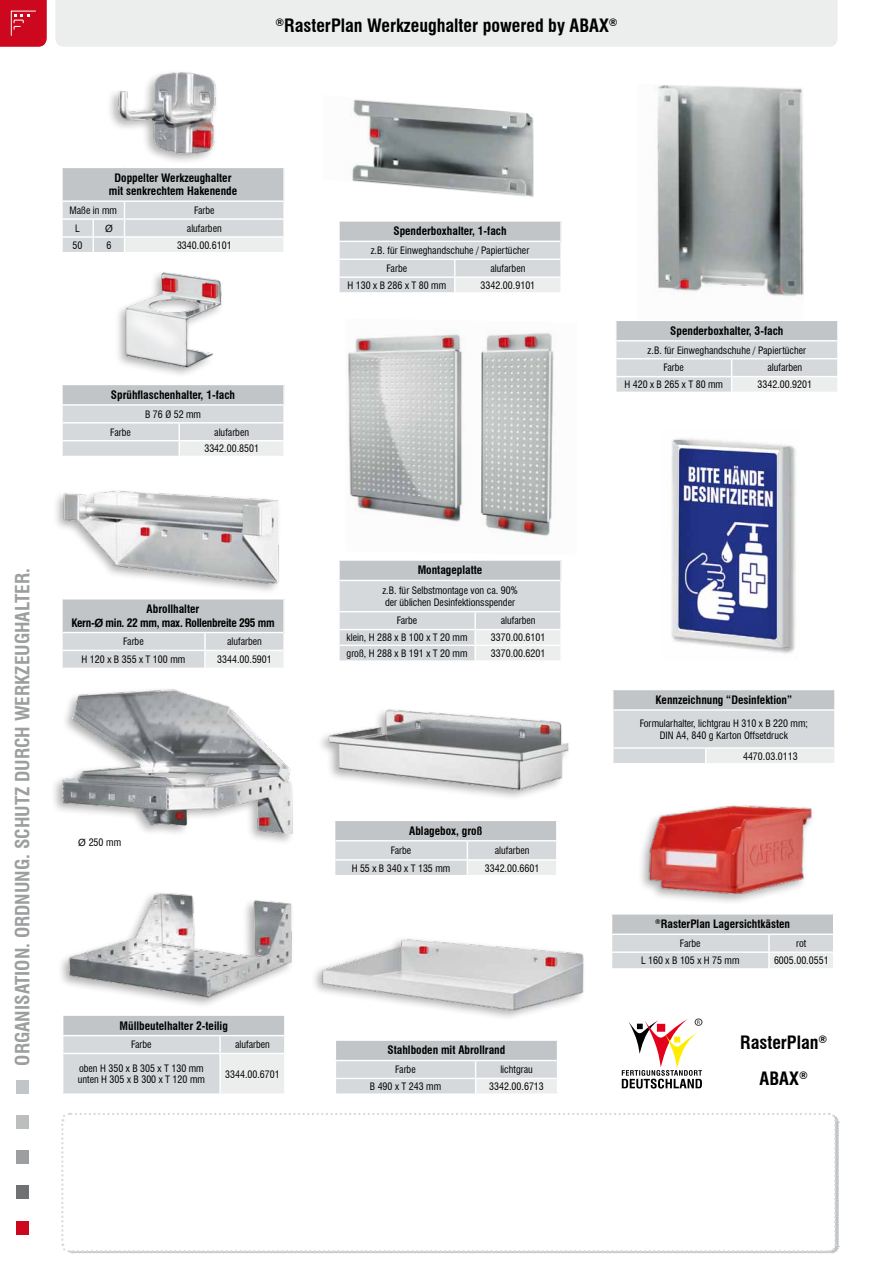
<style>
.page{position:relative;width:893px;height:1263px;background:#fff}
.page>*{position:absolute;margin:0;border:0;box-sizing:border-box;transform-origin:0 0}
.t1{font:700 condensed 19.2px "Swiss 721 BT";color:#9c9e9f}
.t2{font:700 condensed 18px/36px "Swiss 721 BT";color:#000;text-align:center}
.t3{font:700 condensed 11.4px/13.6px "Swiss 721 BT";color:#000;text-align:center}
.t4{font:700 condensed 11.4px/13.6px "Swiss 721 BT";letter-spacing:-.025em;color:#000;text-align:center}
.t5{font:condensed 10.05px/12px "Swiss 721 BT";color:#000}
.t6{font:10.05px "Arial";color:#000}
.s1{font-family:"Arial";font-stretch:normal}
</style>
<div class="page">
<div style="left:16px;top:1080px;width:12px;height:13px;background:#c1c5c7"></div>
<div style="left:16px;top:1115px;width:12px;height:13px;background:#bbbdbe"></div>
<div style="left:16px;top:1186px;width:12px;height:13px;background:#707172"></div>
<div style="left:16px;top:1150px;width:12px;height:14px;background:#9c9e9f"></div>
<div style="left:16px;top:1221px;width:12px;height:13px;background:#cd071e"></div>
<div style="left:55px;top:0;width:783px;height:47px;background:#eceded"></div>
<svg style="left:61px;top:1113px;width:779px;height:141px"></svg>
<img style="left:671px;top:438px;width:125px;height:216px">
<img style="left:657px;top:85px;width:147px;height:214px">
<img style="left:352px;top:99px;width:182px;height:98px">
<img style="left:325px;top:709px;width:244px;height:89px">
<img style="left:314px;top:938px;width:270px;height:80px">
<svg style="left:335px;top:821px;width:222px;height:54px;background:#d3d6d8"></svg>
<svg style="left:335px;top:1041px;width:223px;height:52px;background:#d3d6d7"></svg>
<svg style="left:612px;top:690px;width:222px;height:73px;background:#d5d8d9"></svg>
<img style="left:641px;top:805px;width:171px;height:97px">
<svg style="left:611px;top:914px;width:223px;height:54px;background:#d3d6d8"></svg>
<img style="left:348px;top:329px;width:206px;height:207px">
<img style="left:56px;top:491px;width:223px;height:99px">
<div style="left:62px;top:599px;width:222px;height:33px;background:#c1c5c7"></div>
<hr style="left:61px;top:599px;width:2px;height:33px;background:#fff">
<hr style="left:283px;top:599px;width:2px;height:33px;background:#fff">
<svg style="left:62px;top:632px;width:223px;height:36px;background:#dddfe1"></svg>
<img style="left:118px;top:272px;width:104px;height:100px">
<div style="left:62px;top:384px;width:222px;height:21px;background:#c1c5c7"></div>
<hr style="left:63px;top:404px;width:116px;height:2px;background:#fff">
<hr style="left:179px;top:404px;width:104px;height:2px;background:#fff">
<hr style="left:61px;top:384px;width:118px;height:1px;background:#fff">
<hr style="left:61px;top:385px;width:2px;height:20px;background:#fff">
<hr style="left:179px;top:384px;width:106px;height:1px;background:#fff">
<hr style="left:283px;top:385px;width:2px;height:20px;background:#fff">
<svg style="left:62px;top:405px;width:222px;height:51px;background:#dcdee0"></svg>
<div style="left:106px;top:68px;width:112px;height:96px;background:#000;opacity:.31"></div>
<img style="left:112px;top:45px;width:117px;height:118px">
<div style="left:62px;top:167px;width:222px;height:34px;background:#c1c5c7"></div>
<hr style="left:63px;top:200px;width:30px;height:2px;background:#fff">
<hr style="left:93px;top:200px;width:32px;height:2px;background:#fff">
<hr style="left:125px;top:200px;width:158px;height:2px;background:#fff">
<hr style="left:61px;top:167px;width:32px;height:1px;background:#fff">
<hr style="left:61px;top:168px;width:2px;height:33px;background:#fff">
<hr style="left:93px;top:167px;width:32px;height:1px;background:#fff">
<hr style="left:125px;top:167px;width:160px;height:1px;background:#fff">
<hr style="left:283px;top:168px;width:2px;height:33px;background:#fff">
<svg style="left:62px;top:201px;width:222px;height:51px;background:#dee0e1"></svg>
<svg style="left:615px;top:321px;width:223px;height:71px;background:#d5d8da"></svg>
<svg style="left:339px;top:561px;width:223px;height:99px;background:#d7dadb"></svg>
<svg style="left:0;top:0;width:47px;height:47px;background:#d0162b"></svg>
<svg style="left:622px;top:1019px;width:80px;height:69px"></svg>
<div style="left:50px;top:686px;width:244px;height:159px;background:#000;opacity:.31"></div>
<img style="left:53px;top:686px;width:241px;height:148px">
<img style="left:61px;top:893px;width:231px;height:112px">
<div style="left:63px;top:1053px;width:157px;height:41px;background:#d6d9db"></div>
<div style="left:220px;top:1053px;width:65px;height:41px;background:#eceded"></div>
<svg style="left:63px;top:1016px;width:222px;height:37px;background:#cdd0d2"></svg>
<hr style="left:62px;top:1053px;width:158px;height:1px;background:#fff">
<hr style="left:62px;top:1093px;width:158px;height:2px;background:#fff">
<hr style="left:219px;top:1054px;width:2px;height:39px;background:#fff">
<hr style="left:220px;top:1053px;width:66px;height:1px;background:#fff">
<hr style="left:284px;top:1054px;width:2px;height:39px;background:#fff">
<hr style="left:220px;top:1093px;width:66px;height:2px;background:#fff">
<svg style="left:339px;top:222px;width:223px;height:70px;background:#d5d8da"></svg>
<h2 class="t2" style="left:275px;top:7px;width:344px"><sup>®</sup>RasterPlan Werkzeughalter powered by ABAX<sup>®</sup></h2>
<p class="t3" style="left:109px;top:171px;width:130px">Doppelter Werkzeughalter mit senkrechtem Hakenende</p>
<p class="t5" style="left:69px;top:204px;width:49px">Maße in mm</p>
<p class="t5" style="left:194px;top:204px;width:22px">Farbe</p>
<p class="t5" style="left:75px;top:222px;width:6px">L</p>
<p class="t6" style="left:105px;top:221px;width:9px">Ø</p>
<p class="t5" style="left:187px;top:222px;width:36px">alufarben</p>
<p class="t5" style="left:73px;top:239px;width:11px">50</p>
<p class="t5" style="left:106px;top:239px;width:6px">6</p>
<p class="t5" style="left:177px;top:239px;width:56px">3340.00.6101</p>
<p class="t3" style="left:111px;top:388px;width:126px">Sprühflaschenhalter, 1-fach</p>
<p class="t5" style="left:145px;top:408px;width:57px">B 76 Ø 52 mm</p>
<p class="t5" style="left:110px;top:426px;width:22px">Farbe</p>
<p class="t5" style="left:204px;top:423px;width:56px;line-height:16.8px;text-align:center">alufarben<br>3342.00.8501</p>
<h1 class="t1" style="left:11px;top:1066px;width:499px;rotate:-90deg">Organisation. Ordnung. Schutz durch Werkzeughalter.</h1>
<p class="t4" style="left:71px;top:602px;width:205px">Abrollhalter<br>Kern-<span class="s1">Ø</span> min. 22 mm, max. Rollenbreite 295 mm</p>
<p class="t5" style="left:123px;top:636px;width:22px">Farbe</p>
<p class="t5" style="left:227px;top:636px;width:36px">alufarben</p>
<p class="t5" style="left:82px;top:653px;width:105px">H 120 x B 355 x T 100 mm</p>
<p class="t5" style="left:217px;top:653px;width:56px">3344.00.5901</p>
<p class="t5" style="left:78px;top:836px;width:45px"><span class="s1">Ø</span> 250 mm</p>
<p class="t3" style="left:120px;top:1018px;width:110px">Müllbeutelhalter 2-teilig</p>
<p class="t5" style="left:131px;top:1039px;width:22px">Farbe</p>
<p class="t5" style="left:235px;top:1039px;width:36px">alufarben</p>
<p class="t5" style="left:78px;top:1062px;width:128px;line-height:11.4px">oben H 350 x B 305 x T 130 mm unten H 305 x B 300 x T 120 mm</p>
<p class="t5" style="left:225px;top:1068px;width:56px">3344.00.6701</p>
<p class="t3" style="left:393px;top:224px;width:115px">Spenderboxhalter, 1-fach</p>
<p class="t5" style="left:387px;top:241px;width:144px;line-height:17.9px;text-indent:-16px">z.B. für Einweghandschuhe / Papiertücher<br>Farbe</p>
<p class="t5" style="left:490px;top:262px;width:36px">alufarben</p>
<p class="t5" style="left:348px;top:279px;width:100px">H 130 x B 286 x T 80 mm</p>
<p class="t5" style="left:481px;top:279px;width:56px">3342.00.9101</p>
<p class="t3" style="left:418px;top:563px;width:66px">Montageplatte</p>
<p class="t5" style="left:382px;top:584px;width:137px">z.B. für Selbstmontage von ca. 90% der üblichen Desinfektionsspender</p>
<p class="t5" style="left:397px;top:615px;width:22px">Farbe</p>
<p class="t5" style="left:501px;top:615px;width:36px">alufarben</p>
<p class="t5" style="left:347px;top:632px;width:122px">klein, H 288 x B 100 x T 20 mm</p>
<p class="t5" style="left:491px;top:632px;width:56px">3370.00.6101</p>
<p class="t5" style="left:347px;top:647px;width:122px">groß, H 288 x B 191 x T 20 mm</p>
<p class="t5" style="left:491px;top:647px;width:56px">3370.00.6201</p>
<p class="t3" style="left:409px;top:824px;width:75px">Ablagebox, groß</p>
<p class="t5" style="left:391px;top:844px;width:22px">Farbe</p>
<p class="t5" style="left:495px;top:844px;width:36px">alufarben</p>
<p class="t5" style="left:352px;top:862px;width:100px">H 55 x B 340 x T 135 mm</p>
<p class="t5" style="left:485px;top:862px;width:56px">3342.00.6601</p>
<p class="t3" style="left:388px;top:1043px;width:119px">Stahlboden mit Abrollrand</p>
<p class="t5" style="left:395px;top:1063px;width:22px">Farbe</p>
<p class="t5" style="left:500px;top:1063px;width:34px">lichtgrau</p>
<p class="t5" style="left:370px;top:1080px;width:73px">B 490 x T 243 mm</p>
<p class="t5" style="left:489px;top:1080px;width:56px">3342.00.6713</p>
<p class="t3" style="left:670px;top:324px;width:115px">Spenderboxhalter, 3-fach</p>
<p class="t5" style="left:663px;top:341px;width:144px;line-height:17.9px;text-indent:-16px">z.B. für Einweghandschuhe / Papiertücher<br>Farbe</p>
<p class="t5" style="left:767px;top:362px;width:36px">alufarben</p>
<p class="t5" style="left:624px;top:379px;width:100px">H 420 x B 265 x T 80 mm</p>
<p class="t5" style="left:757px;top:379px;width:56px">3342.00.9201</p>
<p class="t3" style="left:656px;top:693px;width:138px">Kennzeichnung “Desinfektion”</p>
<p class="t5" style="left:640px;top:717px;width:170px;text-align:center">Formularhalter, lichtgrau H 310 x B 220 mm;<br>DIN A4, 840 g Karton Offsetdruck</p>
<p class="t5" style="left:743px;top:750px;width:56px">4470.03.0113</p>
<p class="t3" style="left:655px;top:917px;width:136px"><sup>®</sup>RasterPlan Lagersichtkästen</p>
<p class="t5" style="left:680px;top:937px;width:22px">Farbe</p>
<p class="t5" style="left:796px;top:937px;width:12px">rot</p>
<p class="t5" style="left:641px;top:955px;width:100px">L 160 x B 105 x H 75 mm</p>
<p class="t5" style="left:774px;top:955px;width:56px">6005.00.0551</p>
<h2 class="t2" style="left:740px;top:1024px;width:89px">RasterPlan<sup>®<br></sup>ABAX<sup>®</sup></h2>
</div>
